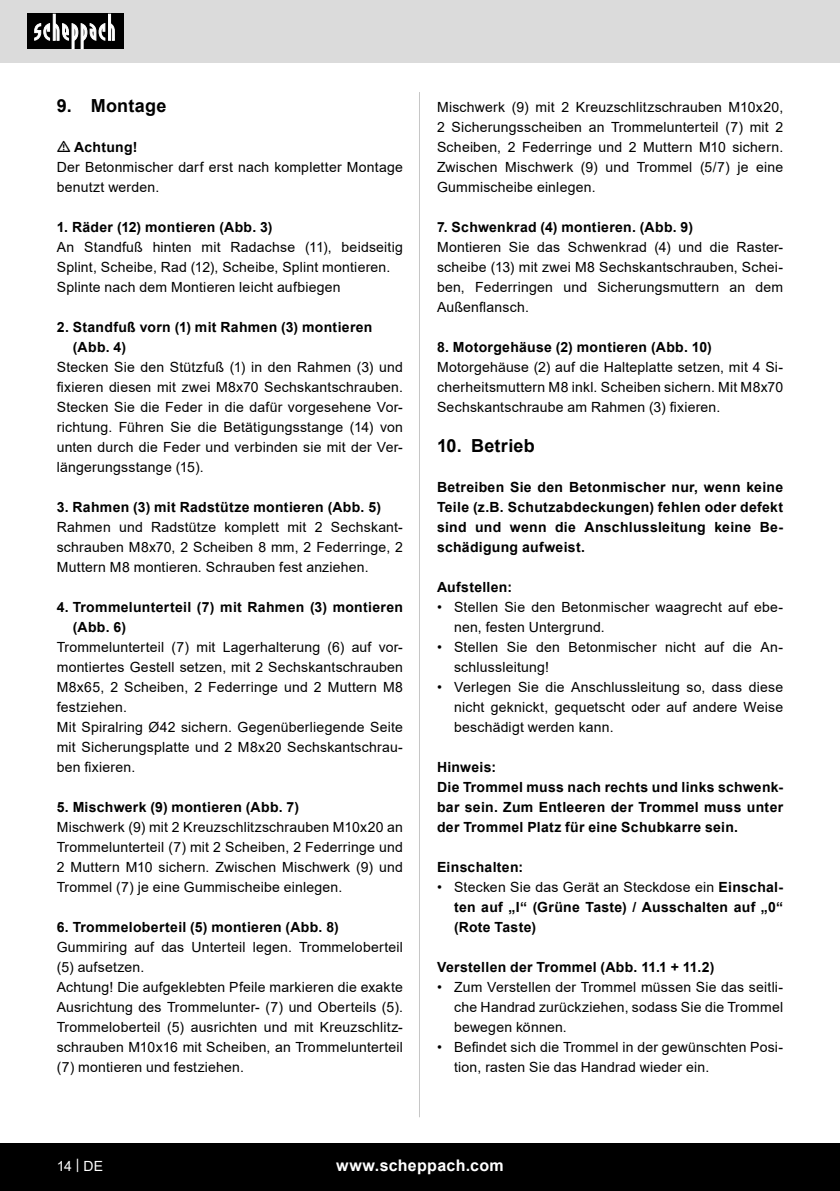
<style>
.page{position:relative;width:840px;height:1191px;background:#fff}
.page>*{position:absolute;margin:0;border:0;box-sizing:border-box;transform-origin:0 0}
.t1{font:700 18px "Arial";letter-spacing:.015em;color:#000}
.t2{font:700 16px "Arial";letter-spacing:.02em;color:#fff}
.t3{font:14px/20px "Arial";letter-spacing:.015em;color:#000;text-align:justify}
.t4{font:700 14px/20px "Arial";letter-spacing:.02em;color:#000;text-align:justify}
.t5{font:14px "Arial";color:#fff}
.s1{font-weight:400}
</style>
<div class="page">
<div style="left:0;top:0;width:839px;height:63px;background:#dbdbdb"></div>
<div style="left:0;top:1143px;width:839px;height:48px;background:#000"></div>
<div style="left:27px;top:14px;width:96px;height:35px;background:#000"></div>
<svg style="left:34px;top:14px;width:81px;height:35px"></svg>
<hr style="left:419px;top:92px;width:1px;height:1025px;background:#c7c7c7">
<p class="t1" style="left:57px;top:93px;width:111px">9. Montage</p>
<p class="t4" style="left:74px;top:137px;width:65px">Achtung!</p>
<p class="t3" style="left:57px;top:157px;width:347px">Der Betonmischer darf erst nach kompletter Montage benutzt werden.</p>
<p class="t4" style="left:57px;top:217px;width:217px">1. Räder (12) montieren (Abb. 3)</p>
<p class="t3" style="left:57px;top:237px;width:347px">An Standfuß hinten mit Radachse (11), beidseitig<br>Splint, Scheibe, Rad (12), Scheibe, Splint montieren.</p>
<p class="t3" style="left:57px;top:277px;width:285px">Splinte nach dem Montieren leicht aufbiegen</p>
<p class="t4" style="left:73px;top:317px;width:301px;text-indent:-16px">2. Standfuß vorn (1) mit Rahmen (3) montieren (Abb. 4)</p>
<p class="t3" style="left:57px;top:357px;width:347px">Stecken Sie den Stützfuß (1) in den Rahmen (3) und fixieren diesen mit zwei M8x70 Sechskantschrauben.<br>Stecken Sie die Feder in die dafür vorgesehene Vor&shy;richtung. Führen Sie die Betätigungsstange (14) von unten durch die Feder und verbinden sie mit der Ver&shy;längerungsstange (15).</p>
<p class="t4" style="left:57px;top:497px;width:325px">3. Rahmen (3) mit Radstütze montieren (Abb. 5)</p>
<p class="t3" style="left:57px;top:517px;width:347px">Rahmen und Radstütze komplett mit 2 Sechskant&shy;schrauben M8x70, 2 Scheiben 8 mm, 2 Federringe, 2<br>Muttern M8 montieren. Schrauben fest anziehen.</p>
<p class="t4" style="left:73px;top:597px;width:331px;text-indent:-16px">4. Trommelunterteil (7) mit Rahmen (3) montieren (Abb. 6)</p>
<p class="t3" style="left:57px;top:637px;width:347px">Trommelunterteil (7) mit Lagerhalterung (6) auf vor&shy;montiertes Gestell setzen, mit 2 Sechskantschrauben M8x65, 2 Scheiben, 2 Federringe und 2 Muttern M8 festziehen.</p>
<p class="t3" style="left:57px;top:717px;width:347px">Mit Spiralring Ø42 sichern. Gegenüberliegende Seite mit Sicherungsplatte und 2 M8x20 Sechskantschrau&shy;ben fixieren.</p>
<p class="t4" style="left:57px;top:797px;width:244px">5. Mischwerk (9) montieren (Abb. 7)</p>
<p class="t3" style="left:57px;top:817px;width:347px">Mischwerk (9) mit 2 Kreuzschlitzschrauben M10x20 an Trommelunterteil (7) mit 2 Scheiben, 2 Federringe und 2 Muttern M10 sichern. Zwischen Mischwerk (9) und Trommel (7) je eine Gummischeibe einlegen.</p>
<p class="t4" style="left:57px;top:917px;width:283px">6. Trommeloberteil (5) montieren (Abb. 8)</p>
<p class="t3" style="left:57px;top:937px;width:347px">Gummiring auf das Unterteil legen. Trommeloberteil (5) aufsetzen.</p>
<p class="t3" style="left:57px;top:977px;width:347px">Achtung! Die aufgeklebten Pfeile markieren die exakte Ausrichtung des Trommelunter- (7) und Oberteils (5).<br>Trommeloberteil (5) ausrichten und mit Kreuzschlitz&shy;schrauben M10x16 mit Scheiben, an Trommelunterteil (7) montieren und festziehen.</p>
<p class="t3" style="left:437px;top:97px;width:347px">Mischwerk (9) mit 2 Kreuzschlitzschrauben M10x20, 2 Sicherungsscheiben an Trommelunterteil (7) mit 2<br>Scheiben, 2 Federringe und 2 Muttern M10 sichern.<br>Zwischen Mischwerk (9) und Trommel (5/7) je eine Gummischeibe einlegen.</p>
<p class="t4" style="left:437px;top:217px;width:257px">7. Schwenkrad (4) montieren. (Abb. 9)</p>
<p class="t3" style="left:437px;top:237px;width:347px">Montieren Sie das Schwenkrad (4) und die Raster&shy;scheibe (13) mit zwei M8 Sechskantschrauben, Schei&shy;ben, Federringen und Sicherungsmuttern an dem Außenflansch.</p>
<p class="t4" style="left:437px;top:337px;width:276px">8. Motorgehäuse (2) montieren (Abb. 10)</p>
<p class="t3" style="left:437px;top:357px;width:347px">Motorgehäuse (2) auf die Halteplatte setzen, mit 4 Si&shy;cherheitsmuttern M8 inkl. Scheiben sichern. Mit M8x70<br>Sechskantschraube am Rahmen (3) fixieren.</p>
<p class="t1" style="left:437px;top:433px;width:99px">10. Betrieb</p>
<p class="t4" style="left:437px;top:477px;width:347px">Betreiben Sie den Betonmischer nur, wenn keine Teile (z.B. Schutzabdeckungen) fehlen oder defekt sind und wenn die Anschlussleitung keine Be&shy;schädigung aufweist.</p>
<p class="t4" style="left:437px;top:577px;width:77px">Aufstellen:</p>
<p class="t3" style="left:454px;top:597px;width:330px;text-indent:-17px">• Stellen Sie den Betonmischer waagrecht auf ebe&shy;nen, festen Untergrund.</p>
<p class="t3" style="left:454px;top:637px;width:330px;text-indent:-17px">• Stellen Sie den Betonmischer nicht auf die An&shy;schlussleitung!</p>
<p class="t3" style="left:454px;top:677px;width:330px;text-indent:-17px">• Verlegen Sie die Anschlussleitung so, dass diese nicht geknickt, gequetscht oder auf andere Weise beschädigt werden kann.</p>
<p class="t4" style="left:437px;top:757px;width:61px">Hinweis:</p>
<p class="t4" style="left:437px;top:777px;width:347px">Die Trommel muss nach rechts und links schwenk&shy;bar sein. Zum Entleeren der Trommel muss unter der Trommel Platz für eine Schubkarre sein.</p>
<p class="t4" style="left:437px;top:857px;width:88px">Einschalten:</p>
<p class="t4" style="left:454px;top:877px;width:330px;text-indent:-17px"><span class="s1">• Stecken Sie das Gerät an Steckdose ein</span> Einschal&shy;ten auf „I“ (Grüne Taste) / Ausschalten auf „0“ (Rote Taste)</p>
<p class="t4" style="left:437px;top:957px;width:279px">Verstellen der Trommel (Abb. 11.1 + 11.2)</p>
<p class="t3" style="left:454px;top:977px;width:330px;text-indent:-17px">• Zum Verstellen der Trommel müssen Sie das seitli&shy;che Handrad zurückziehen, sodass Sie die Trommel bewegen können.</p>
<p class="t3" style="left:454px;top:1037px;width:330px;text-indent:-17px">• Befindet sich die Trommel in der gewünschten Posi&shy;tion, rasten Sie das Handrad wieder ein.</p>
<p class="t5" style="left:57px;top:1156px;width:48px">14 | DE</p>
<p class="t2" style="left:336px;top:1154px;width:169px">www.scheppach.com</p>
</div>
